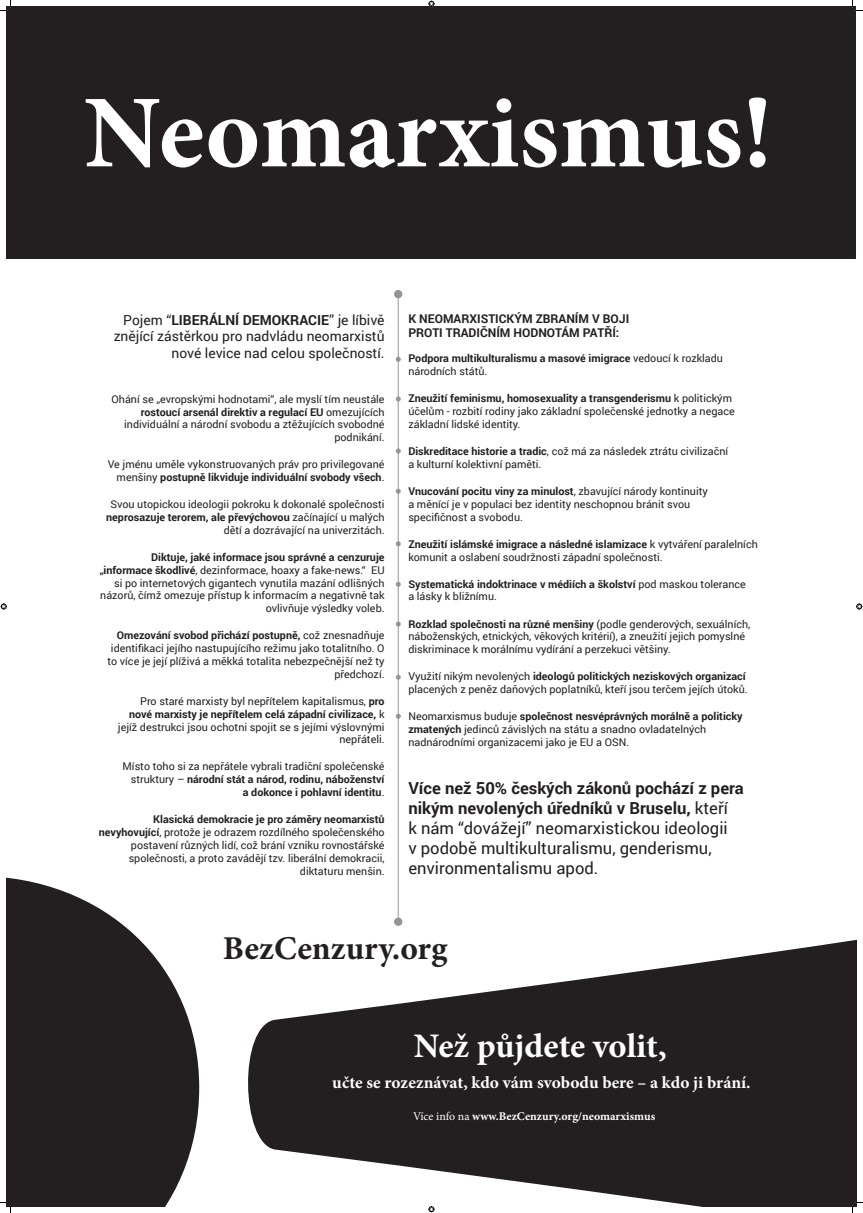
<style>
.page{position:relative;width:863px;height:1213px;background:#fff}
.page>*{position:absolute;margin:0;border:0;box-sizing:border-box;transform-origin:0 0}
.t1{font:700 103.45px "Minion Pro";color:#fff}
.t2{font:700 34.4px "Minion Pro";letter-spacing:-.005em;color:#fff}
.t3{font:700 33.3px "Minion Pro";color:#231f20}
.t4{font:700 17.25px "Minion Pro";color:#fff}
.t5{font:16.55px/19.9px "Roboto";color:#231f20}
.t6{font:13.8px/16.6px "Roboto";color:#231f20;text-align:right}
.t7{font:700 12.05px/14.5px "Roboto";color:#231f20}
.t8{font:700 11.75px "Minion Pro";color:#fff}
.t9{font:10.7px/12.8px "Roboto";color:#231f20}
.t10{font:700 10.7px/12.8px "Roboto";color:#231f20}
.s1{font-weight:700}
.s2{font-weight:400}
</style>
<div class="page">
<div style="left:6px;top:6px;width:849px;height:253px;background:#231f20"></div>
<svg style="left:6px;top:853px;width:851px;height:354px;fill:#231f20"></svg>
<hr style="left:398px;top:294px;width:1px;height:628px;background:#939598">
<div style="left:394px;top:290px;width:8px;height:8px;background:#939598;border-radius:50%"></div>
<div style="left:394px;top:918px;width:8px;height:8px;background:#939598;border-radius:50%"></div>
<svg style="left:396px;top:357px;width:5px;height:5px"></svg>
<svg style="left:396px;top:397px;width:5px;height:5px"></svg>
<svg style="left:396px;top:449px;width:5px;height:5px"></svg>
<svg style="left:396px;top:489px;width:5px;height:5px"></svg>
<svg style="left:396px;top:541px;width:5px;height:5px"></svg>
<svg style="left:396px;top:582px;width:5px;height:5px"></svg>
<svg style="left:396px;top:622px;width:5px;height:5px"></svg>
<svg style="left:396px;top:675px;width:5px;height:5px"></svg>
<svg style="left:396px;top:714px;width:5px;height:5px"></svg>
<svg style="left:0;top:0;width:11px;height:11px"></svg>
<svg style="left:0;top:1202px;width:11px;height:11px"></svg>
<svg style="left:852px;top:0;width:11px;height:11px"></svg>
<svg style="left:852px;top:1202px;width:11px;height:11px"></svg>
<svg style="left:428px;top:1px;width:6px;height:6px"></svg>
<svg style="left:428px;top:1206px;width:6px;height:6px"></svg>
<svg style="left:1px;top:603px;width:6px;height:6px"></svg>
<svg style="left:856px;top:603px;width:6px;height:6px"></svg>
<h1 class="t1" style="left:84px;top:60px;width:690px">Neomarxismus!</h1>
<p class="t6" style="left:114px;top:311px;width:272px">Pojem “<span class="s1">LIBERÁLNÍ DEMOKRACIE</span>” je líbivě znějící zástěrkou pro nadvládu neomarxistů nové levice nad celou společností.</p>
<p class="t9" style="left:112px;top:392px;width:274px;text-align:right">Ohání se „evropskými hodnotami“, ale myslí tím neustále <span class="s1">rostoucí arsenál direktiv a regulací EU</span> omezujících individuální a národní svobodu a ztěžujících svobodné podnikání.</p>
<p class="t9" style="left:108px;top:458px;width:278px;text-align:right">Ve jménu uměle vykonstruovaných práv pro privilegované menšiny <span class="s1">postupně likviduje individuální svobody všech</span>.</p>
<p class="t9" style="left:106px;top:498px;width:280px;text-align:right">Svou utopickou ideologii pokroku k dokonalé společnosti <span class="s1">neprosazuje terorem, ale převýchovou</span> začínající u malých dětí a dozrávající na univerzitách.</p>
<p class="t9" style="left:100px;top:550px;width:286px;text-align:right"><span class="s1">Diktuje, jaké informace jsou správné a cenzuruje „informace škodlivé</span>, dezinformace, hoaxy a fake-news.“ EU si po internetových gigantech vynutila mazání odlišných názorů, čímž omezuje přístup k informacím a negativně tak ovlivňuje výsledky voleb.</p>
<p class="t9" style="left:107px;top:629px;width:279px;text-align:right"><span class="s1">Omezování svobod přichází postupně,</span> což znesnadňuje identifikaci jejího nastupujícího režimu jako totalitního. O to více je její plíživá a měkká totalita nebezpečnější než ty předchozí.</p>
<p class="t9" style="left:118px;top:694px;width:268px;text-align:right">Pro staré marxisty byl nepřítelem kapitalismus, <span class="s1">pro nové marxisty je nepřítelem celá západní civilizace,</span> k jejíž destrukci jsou ochotni spojit se s jejími výslovnými nepřáteli.</p>
<p class="t10" style="left:123px;top:760px;width:264px;text-align:right"><span class="s2">Místo toho si za nepřátele vybrali tradiční společenské struktury –</span> národní stát a národ, rodinu, náboženství a dokonce i pohlavní identitu<span class="s2">.</span></p>
<p class="t9" style="left:99px;top:813px;width:287px;text-align:right"><span class="s1">Klasická demokracie je pro záměry neomarxistů nevyhovující</span>, protože je odrazem rozdílného společenského postavení různých lidí, což brání vzniku rovnostářské společnosti, a proto zavádějí tzv. liberální demokracii, diktaturu menšin.</p>
<p class="t7" style="left:408px;top:311px;width:223px">K NEOMARXISTICKÝM ZBRANÍM V BOJI<br>PROTI TRADIČNÍM HODNOTÁM PATŘÍ:</p>
<p class="t10" style="left:408px;top:352px;width:316px">Podpora multikulturalismu a masové imigrace <span class="s2">vedoucí k rozkladu národních států.</span></p>
<p class="t9" style="left:408px;top:392px;width:328px"><span class="s1">Zneužití feminismu, homosexuality a transgenderismu</span> k politickým účelům - rozbití rodiny jako základní společenské jednotky a negace základní lidské identity.</p>
<p class="t9" style="left:408px;top:444px;width:321px"><span class="s1">Diskreditace historie a tradic</span>, což má za následek ztrátu civilizační a kulturní kolektivní paměti.</p>
<p class="t9" style="left:408px;top:484px;width:301px"><span class="s1">Vnucování pocitu viny za minulost</span>, zbavující národy kontinuity a měnící je v populaci bez identity neschopnou bránit svou specifičnost a svobodu.</p>
<p class="t9" style="left:408px;top:537px;width:351px"><span class="s1">Zneužití islámské imigrace a následné islamizace</span> k vytváření paralelních komunit a oslabení soudržnosti západní společnosti.</p>
<p class="t10" style="left:408px;top:577px;width:339px">Systematická indoktrinace v médiích a školství <span class="s2">pod maskou tolerance a lásky k bližnímu.</span></p>
<p class="t9" style="left:408px;top:617px;width:343px"><span class="s1">Rozklad společnosti na různé menšiny</span> (podle genderových, sexuálních, náboženských, etnických, věkových kritérií), a zneužití jejich pomyslné diskriminace k morálnímu vydírání a perzekuci většiny.</p>
<p class="t9" style="left:408px;top:670px;width:341px">Využití nikým nevolených <span class="s1">ideologů politických neziskových organizací </span>placených z peněz daňových poplatníků, kteří jsou terčem jejích útoků.</p>
<p class="t9" style="left:408px;top:710px;width:336px">Neomarxismus buduje <span class="s1">společnost nesvéprávných morálně a politicky zmatených</span> jedinců závislých na státu a snadno ovladatelných nadnárodními organizacemi jako je EU a OSN.</p>
<h3 class="t5" style="left:408px;top:778px;width:337px"><span class="s1">Více než 50% českých zákonů pochází z pera nikým nevolených úředníků v Bruselu,</span> kteří<br>k nám “dovážejí” neomarxistickou ideologii<br>v podobě multikulturalismu, genderismu, environmentalismu apod.</h3>
<h3 class="t3" style="left:223px;top:925px;width:226px">BezCenzury.org</h3>
<h2 class="t2" style="left:414px;top:1021px;width:255px">Než půjdete volit,</h2>
<h3 class="t4" style="left:332px;top:1070px;width:420px">učte se rozeznávat, kdo vám svobodu bere – a kdo ji brání.</h3>
<p class="t8" style="left:413px;top:1108px;width:244px"><span class="s2">Více info na</span> www.BezCenzury.org/neomarxismus</p>
</div>
